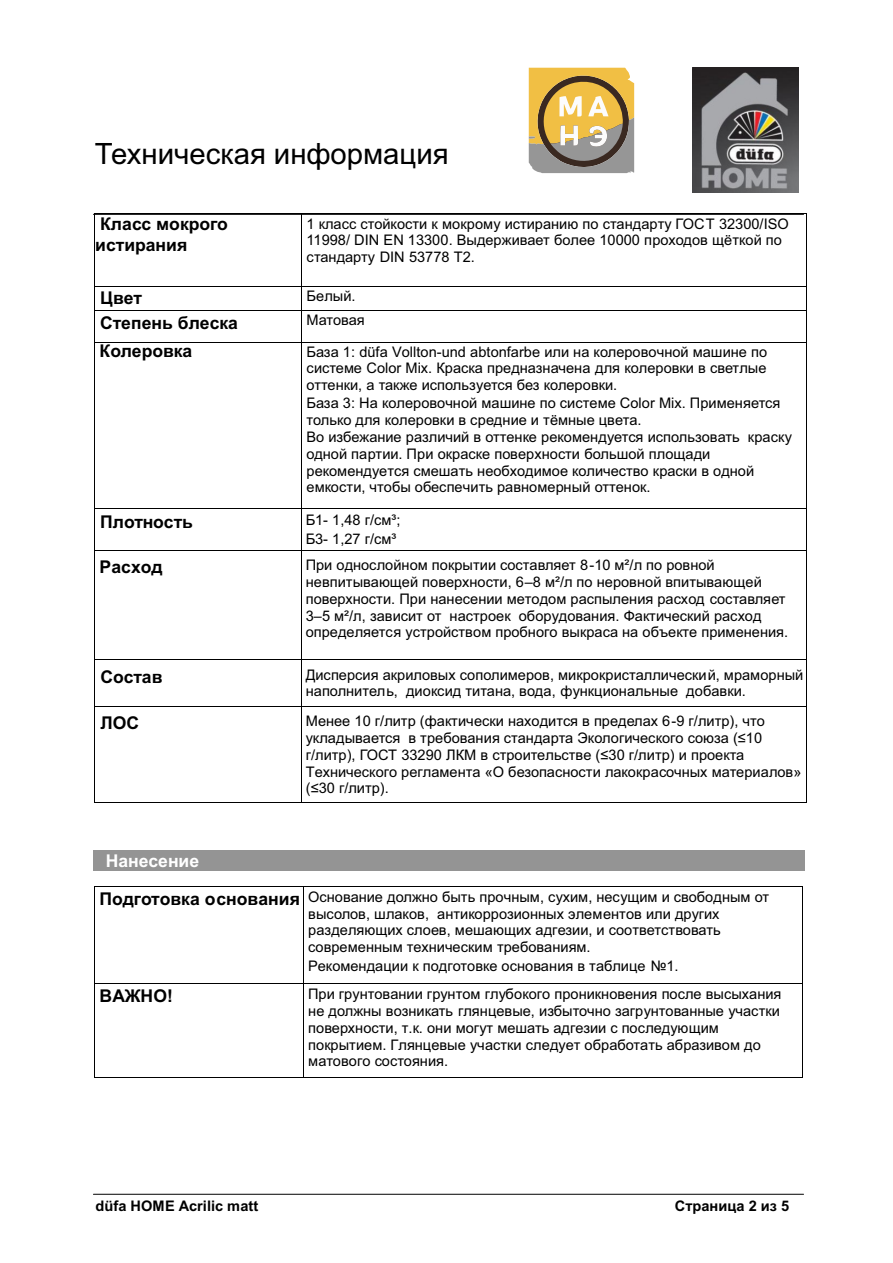
<style>
.page{position:relative;width:893px;height:1263px;background:#fff}
.page>*{position:absolute;margin:0;border:0;box-sizing:border-box;transform-origin:0 0}
.t1{font:29.4px "Arial";color:#000}
.t2{font:700 17.55px/20.1px "Arial";color:#000}
.t3{font:700 17.55px "Arial";color:#fff}
.t4{font:14.55px/16.8px "Arial";color:#000}
.t5{font:700 14.55px "Arial";color:#000}
.s1{font-weight:700;font-size:17.55px}
</style>
<div class="page">
<hr style="left:93px;top:214px;width:710px;height:1px;background:#000">
<hr style="left:93px;top:1194px;width:710px;height:1px;background:#000">
<img style="left:693px;top:68px;width:105px;height:124px">
<hr style="left:95px;top:213px;width:206px;height:1px;background:#000">
<hr style="left:302px;top:213px;width:504px;height:1px;background:#000">
<hr style="left:95px;top:214px;width:1px;height:72px;background:#000">
<hr style="left:301px;top:214px;width:1px;height:72px;background:#000">
<hr style="left:806px;top:214px;width:1px;height:72px;background:#000">
<hr style="left:95px;top:286px;width:206px;height:1px;background:#000">
<hr style="left:302px;top:286px;width:504px;height:1px;background:#000">
<hr style="left:95px;top:310px;width:206px;height:1px;background:#000">
<svg style="left:301px;top:286px;width:1px;height:25px"></svg>
<hr style="left:302px;top:310px;width:504px;height:1px;background:#000">
<svg style="left:806px;top:286px;width:1px;height:25px"></svg>
<hr style="left:95px;top:311px;width:1px;height:31px;background:#000">
<hr style="left:301px;top:311px;width:1px;height:31px;background:#000">
<hr style="left:806px;top:311px;width:1px;height:31px;background:#000">
<hr style="left:95px;top:342px;width:206px;height:1px;background:#000">
<hr style="left:302px;top:342px;width:504px;height:1px;background:#000">
<hr style="left:95px;top:342px;width:1px;height:166px;background:#000">
<hr style="left:301px;top:342px;width:1px;height:166px;background:#000">
<hr style="left:806px;top:342px;width:1px;height:166px;background:#000">
<hr style="left:95px;top:508px;width:206px;height:1px;background:#000">
<hr style="left:302px;top:508px;width:504px;height:1px;background:#000">
<hr style="left:95px;top:509px;width:1px;height:41px;background:#000">
<hr style="left:301px;top:509px;width:1px;height:41px;background:#000">
<hr style="left:806px;top:509px;width:1px;height:41px;background:#000">
<hr style="left:95px;top:550px;width:206px;height:1px;background:#000">
<hr style="left:302px;top:550px;width:504px;height:1px;background:#000">
<hr style="left:95px;top:551px;width:1px;height:108px;background:#000">
<hr style="left:301px;top:551px;width:1px;height:108px;background:#000">
<hr style="left:806px;top:551px;width:1px;height:108px;background:#000">
<hr style="left:95px;top:659px;width:206px;height:1px;background:#000">
<hr style="left:302px;top:659px;width:504px;height:1px;background:#000">
<hr style="left:95px;top:660px;width:1px;height:46px;background:#000">
<hr style="left:301px;top:660px;width:1px;height:46px;background:#000">
<hr style="left:806px;top:660px;width:1px;height:46px;background:#000">
<hr style="left:95px;top:706px;width:206px;height:1px;background:#000">
<hr style="left:302px;top:706px;width:504px;height:1px;background:#000">
<hr style="left:95px;top:707px;width:1px;height:95px;background:#000">
<hr style="left:95px;top:802px;width:206px;height:1px;background:#000">
<hr style="left:301px;top:707px;width:1px;height:95px;background:#000">
<hr style="left:302px;top:802px;width:504px;height:1px;background:#000">
<hr style="left:806px;top:707px;width:1px;height:95px;background:#000">
<div style="left:93px;top:850px;width:712px;height:21px;background:#949494"></div>
<hr style="left:95px;top:886px;width:208px;height:1px;background:#000">
<hr style="left:304px;top:886px;width:498px;height:1px;background:#000">
<hr style="left:95px;top:886px;width:1px;height:97px;background:#000">
<hr style="left:303px;top:886px;width:1px;height:97px;background:#000">
<hr style="left:802px;top:886px;width:1px;height:97px;background:#000">
<hr style="left:95px;top:983px;width:208px;height:1px;background:#000">
<hr style="left:304px;top:983px;width:498px;height:1px;background:#000">
<hr style="left:95px;top:984px;width:1px;height:93px;background:#000">
<hr style="left:95px;top:1077px;width:208px;height:1px;background:#000">
<hr style="left:303px;top:984px;width:1px;height:93px;background:#000">
<hr style="left:304px;top:1077px;width:498px;height:1px;background:#000">
<hr style="left:802px;top:984px;width:1px;height:93px;background:#000">
<svg style="left:529px;top:67px;width:105px;height:106px;background:#bea468"></svg>
<h1 class="t1" style="left:95px;top:143px;width:355px">Техническая информация</h1>
<p class="t2" style="left:95px;top:216px;width:134px">Класс мокрого истирания</p>
<p class="t4" style="left:307px;top:216px;width:484px">1 класс стойкости к мокрому истиранию по стандарту ГОСТ 32300/ISO<br>11998/ DIN EN 13300. Выдерживает более 10000 проходов щёткой по стандарту DIN 53778 Т2.</p>
<p class="t2" style="left:100px;top:290px;width:44px">Цвет</p>
<p class="t4" style="left:307px;top:289px;width:50px">Белый.</p>
<p class="t2" style="left:100px;top:314px;width:139px">Степень блеска</p>
<p class="t4" style="left:307px;top:313px;width:60px">Матовая</p>
<p class="t2" style="left:100px;top:342px;width:94px">Колеровка</p>
<p class="t4" style="left:307px;top:344px;width:487px">База 1: düfa Vollton-und abtonfarbe или на колеровочной машине по системе Color Mix. Краска предназначена для колеровки в светлые оттенки, а также используется без колеровки.<br>База 3: На колеровочной машине по системе Color Mix. Применяется только для колеровки в средние и тёмные цвета.<br>Во избежание различий в оттенке рекомендуется использовать краску одной партии. При окраске поверхности большой площади рекомендуется смешать необходимое количество краски в одной емкости, чтобы обеспечить равномерный оттенок.</p>
<p class="t2" style="left:100px;top:513px;width:94px">Плотность</p>
<p class="t4" style="left:306px;top:512px;width:96px;line-height:18.8px">Б1- 1,48 г/см³;<br>Б3- 1,27 г/см³</p>
<p class="t2" style="left:100px;top:559px;width:64px">Расход</p>
<p class="t4" style="left:306px;top:558px;width:484px">При однослойном покрытии составляет 8-10 м²/л по ровной невпитывающей поверхности, 6–8 м²/л по неровной впитывающей поверхности. При нанесении методом распыления расход составляет 3–5 м²/л, зависит от настроек оборудования. Фактический расход определяется устройством пробного выкраса на объекте применения.</p>
<p class="t2" style="left:101px;top:668px;width:63px">Состав</p>
<p class="t4" style="left:306px;top:668px;width:499px">Дисперсия акриловых сополимеров, микрокристаллический, мраморный наполнитель, диоксид титана, вода, функциональные добавки.</p>
<p class="t2" style="left:101px;top:715px;width:40px">ЛОС</p>
<p class="t4" style="left:306px;top:714px;width:497px">Менее 10 г/литр (фактически находится в пределах 6-9 г/литр), что укладывается в требования стандарта Экологического союза (≤10 г/литр), ГОСТ 33290 ЛКМ в строительстве (≤30 г/литр) и проекта Технического регламента «О безопасности лакокрасочных материалов» (≤30 г/литр).</p>
<p class="t3" style="left:106px;top:854px;width:95px">Нанесение</p>
<p class="t4" style="left:308px;top:890px;width:462px;text-indent:-209px"><span class="s1">Подготовка основания</span> Основание должно быть прочным, сухим, несущим и свободным от высолов, шлаков, антикоррозионных элементов или других разделяющих слоев, мешающих адгезии, и соответствовать современным техническим требованиям.</p>
<p class="t4" style="left:308px;top:959px;width:372px">Рекомендации к подготовке основания в таблице №1.</p>
<p class="t2" style="left:100px;top:988px;width:75px">ВАЖНО!</p>
<p class="t4" style="left:308px;top:987px;width:475px">При грунтовании грунтом глубокого проникновения после высыхания не должны возникать глянцевые, избыточно загрунтованные участки поверхности, т.к. они могут мешать адгезии с последующим покрытием. Глянцевые участки следует обработать абразивом до матового состояния.</p>
<p class="t5" style="left:96px;top:1200px;width:164px">düfa HOME Acrilic matt</p>
<p class="t5" style="left:675px;top:1200px;width:116px">Страница 2 из 5</p>
</div>
